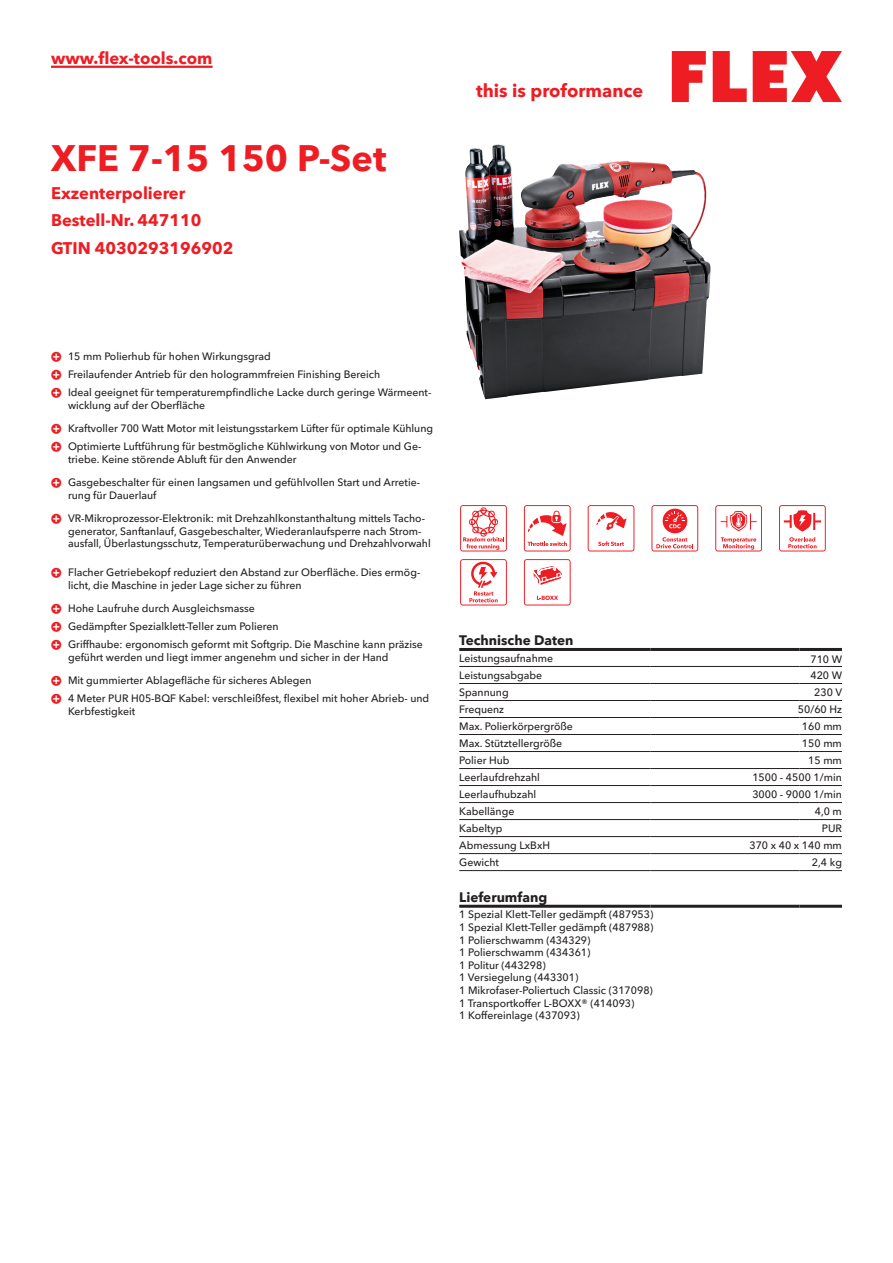
<style>
.page{position:relative;width:893px;height:1263px;background:#fff}
.page>*{position:absolute;margin:0;border:0;box-sizing:border-box;transform-origin:0 0}
.CB_AF_Product-name{font:700 36px "Avenir Next W1 G";color:#ee1d23}
.t1{font:700 18px "Avenir Next W1 G";color:#ee1d23}
.CB_AF_Order-number{font:700 16.5px "Avenir Next W1 G";color:#ee1d23}
.CB_AF_Product-short{font:700 16.5px "Avenir Next W1 G";color:#ee1d23}
.CB_AF_Table-headline{font:700 13.5px "Avenir Next W1 G";color:#231f20}
.CB_AF_Table-specific{font:500 10.5px/12.6px "Avenir Next W1 G";color:#231f20}
</style>
<div class="page">
<svg style="left:672px;top:51px;width:34px;height:51px"></svg>
<svg style="left:713px;top:51px;width:34px;height:51px"></svg>
<svg style="left:753px;top:51px;width:89px;height:51px"></svg>
<hr style="left:51px;top:66px;width:162px;height:2px;background:#ee1d23">
<img style="left:459px;top:144px;width:252px;height:255px">
<hr style="left:459px;top:666px;width:192px;height:1px;background:#231f20">
<hr style="left:651px;top:666px;width:148px;height:1px;background:#231f20">
<hr style="left:799px;top:666px;width:43px;height:1px;background:#231f20">
<hr style="left:459px;top:683px;width:192px;height:1px;background:#231f20">
<hr style="left:651px;top:683px;width:148px;height:1px;background:#231f20">
<hr style="left:799px;top:683px;width:43px;height:1px;background:#231f20">
<hr style="left:459px;top:700px;width:192px;height:1px;background:#231f20">
<hr style="left:651px;top:700px;width:148px;height:1px;background:#231f20">
<hr style="left:799px;top:700px;width:43px;height:1px;background:#231f20">
<hr style="left:459px;top:717px;width:192px;height:1px;background:#231f20">
<hr style="left:651px;top:717px;width:148px;height:1px;background:#231f20">
<hr style="left:799px;top:717px;width:43px;height:1px;background:#231f20">
<hr style="left:459px;top:734px;width:192px;height:1px;background:#231f20">
<hr style="left:651px;top:734px;width:148px;height:1px;background:#231f20">
<hr style="left:799px;top:734px;width:43px;height:1px;background:#231f20">
<hr style="left:459px;top:751px;width:192px;height:1px;background:#231f20">
<hr style="left:651px;top:751px;width:148px;height:1px;background:#231f20">
<hr style="left:799px;top:751px;width:43px;height:1px;background:#231f20">
<hr style="left:459px;top:768px;width:192px;height:1px;background:#231f20">
<hr style="left:651px;top:768px;width:148px;height:1px;background:#231f20">
<hr style="left:799px;top:768px;width:43px;height:1px;background:#231f20">
<hr style="left:459px;top:785px;width:192px;height:1px;background:#231f20">
<hr style="left:651px;top:785px;width:148px;height:1px;background:#231f20">
<hr style="left:799px;top:785px;width:43px;height:1px;background:#231f20">
<hr style="left:459px;top:802px;width:192px;height:1px;background:#231f20">
<hr style="left:651px;top:802px;width:148px;height:1px;background:#231f20">
<hr style="left:799px;top:802px;width:43px;height:1px;background:#231f20">
<hr style="left:459px;top:819px;width:192px;height:1px;background:#231f20">
<hr style="left:651px;top:819px;width:148px;height:1px;background:#231f20">
<hr style="left:799px;top:819px;width:43px;height:1px;background:#231f20">
<hr style="left:459px;top:836px;width:192px;height:1px;background:#231f20">
<hr style="left:651px;top:836px;width:148px;height:1px;background:#231f20">
<hr style="left:799px;top:836px;width:43px;height:1px;background:#231f20">
<hr style="left:459px;top:853px;width:192px;height:1px;background:#231f20">
<hr style="left:651px;top:853px;width:148px;height:1px;background:#231f20">
<hr style="left:799px;top:853px;width:43px;height:1px;background:#231f20">
<hr style="left:459px;top:870px;width:192px;height:1px;background:#231f20">
<hr style="left:651px;top:870px;width:148px;height:1px;background:#231f20">
<hr style="left:799px;top:870px;width:43px;height:1px;background:#231f20">
<hr style="left:459px;top:648px;width:192px;height:3px;background:#231f20">
<hr style="left:651px;top:648px;width:148px;height:3px;background:#231f20">
<hr style="left:799px;top:648px;width:43px;height:3px;background:#231f20">
<hr style="left:459px;top:905px;width:192px;height:3px;background:#231f20">
<hr style="left:651px;top:905px;width:148px;height:3px;background:#231f20">
<hr style="left:799px;top:905px;width:43px;height:3px;background:#231f20">
<svg style="left:460px;top:505px;width:47px;height:46px"></svg>
<svg style="left:524px;top:505px;width:47px;height:46px"></svg>
<svg style="left:588px;top:505px;width:46px;height:46px"></svg>
<svg style="left:651px;top:505px;width:47px;height:46px"></svg>
<svg style="left:715px;top:505px;width:47px;height:46px"></svg>
<svg style="left:779px;top:505px;width:47px;height:46px"></svg>
<svg style="left:460px;top:559px;width:47px;height:46px"></svg>
<svg style="left:524px;top:559px;width:47px;height:46px"></svg>
<h3 class="CB_AF_Order-number" style="left:51px;top:45px;width:163px">www.flex-tools.com</h3>
<p class="CB_AF_Product-name" style="left:51px;top:130px;width:337px">XFE 7-15 150 P-Set</p>
<p class="CB_AF_Product-short" style="left:51px;top:180px;width:136px">Exzenterpolierer</p>
<p class="CB_AF_Order-number" style="left:51px;top:207px;width:152px">Bestell-Nr. 447110</p>
<p class="CB_AF_Order-number" style="left:51px;top:235px;width:184px">GTIN 4030293196902</p>
<h2 class="t1" style="left:476px;top:77px;width:169px">this is proformance</h2>
<p class="CB_AF_Table-specific" style="left:68px;top:349px;width:204px">15 mm Polierhub für hohen Wirkungsgrad</p>
<p class="CB_AF_Table-specific" style="left:68px;top:367px;width:314px">Freilaufender Antrieb für den hologrammfreien Finishing Bereich</p>
<p class="CB_AF_Table-specific" style="left:68px;top:385px;width:365px">Ideal geeignet für temperaturempfindliche Lacke durch geringe Wärmeent&shy;wicklung auf der Oberfläche</p>
<p class="CB_AF_Table-specific" style="left:68px;top:421px;width:367px">Kraftvoller 700 Watt Motor mit leistungsstarkem Lüfter für optimale Kühlung</p>
<p class="CB_AF_Table-specific" style="left:68px;top:439px;width:355px">Optimierte Luftführung für bestmögliche Kühlwirkung von Motor und Ge&shy;triebe. Keine störende Abluft für den Anwender</p>
<p class="CB_AF_Table-specific" style="left:68px;top:475px;width:354px">Gasgebeschalter für einen langsamen und gefühlvollen Start und Arretie&shy;rung für Dauerlauf</p>
<p class="CB_AF_Table-specific" style="left:68px;top:511px;width:364px">VR-Mikroprozessor-Elektronik: mit Drehzahlkonstanthaltung mittels Tacho&shy;generator, Sanftanlauf, Gasgebeschalter, Wiederanlaufsperre nach Strom&shy;ausfall, Überlastungsschutz, Temperaturüberwachung und Drehzahlvorwahl</p>
<p class="CB_AF_Table-specific" style="left:68px;top:565px;width:354px">Flacher Getriebekopf reduziert den Abstand zur Oberfläche. Dies ermög&shy;licht, die Maschine in jeder Lage sicher zu führen</p>
<p class="CB_AF_Table-specific" style="left:68px;top:601px;width:188px">Hohe Laufruhe durch Ausgleichsmasse</p>
<p class="CB_AF_Table-specific" style="left:68px;top:619px;width:212px">Gedämpfter Spezialklett-Teller zum Polieren</p>
<p class="CB_AF_Table-specific" style="left:68px;top:637px;width:356px">Griffhaube: ergonomisch geformt mit Softgrip. Die Maschine kann präzise geführt werden und liegt immer angenehm und sicher in der Hand</p>
<p class="CB_AF_Table-specific" style="left:68px;top:673px;width:245px">Mit gummierter Ablagefläche für sicheres Ablegen</p>
<p class="CB_AF_Table-specific" style="left:68px;top:691px;width:363px">4 Meter PUR H05-BQF Kabel: verschleißfest, flexibel mit hoher Abrieb- und<br>Kerbfestigkeit</p>
<p class="CB_AF_Table-headline" style="left:459px;top:630px;width:116px">Technische Daten</p>
<p class="CB_AF_Table-specific" style="left:459px;top:651px;width:95px">Leistungsaufnahme</p>
<p class="CB_AF_Table-specific" style="left:810px;top:652px;width:33px">710 W</p>
<p class="CB_AF_Table-specific" style="left:459px;top:668px;width:84px">Leistungsabgabe</p>
<p class="CB_AF_Table-specific" style="left:810px;top:668px;width:33px">420 W</p>
<p class="CB_AF_Table-specific" style="left:459px;top:685px;width:51px">Spannung</p>
<p class="CB_AF_Table-specific" style="left:814px;top:685px;width:29px">230 V</p>
<p class="CB_AF_Table-specific" style="left:459px;top:702px;width:46px">Frequenz</p>
<p class="CB_AF_Table-specific" style="left:798px;top:702px;width:46px">50/60 Hz</p>
<p class="CB_AF_Table-specific" style="left:459px;top:719px;width:115px">Max. Polierkörpergröße</p>
<p class="CB_AF_Table-specific" style="left:802px;top:719px;width:41px">160 mm</p>
<p class="CB_AF_Table-specific" style="left:459px;top:736px;width:105px">Max. Stütztellergröße</p>
<p class="CB_AF_Table-specific" style="left:802px;top:736px;width:41px">150 mm</p>
<p class="CB_AF_Table-specific" style="left:459px;top:753px;width:52px">Polier Hub</p>
<p class="CB_AF_Table-specific" style="left:808px;top:753px;width:35px">15 mm</p>
<p class="CB_AF_Table-specific" style="left:459px;top:770px;width:82px">Leerlaufdrehzahl</p>
<p class="CB_AF_Table-specific" style="left:752px;top:770px;width:91px">1500 - 4500 1/min</p>
<p class="CB_AF_Table-specific" style="left:459px;top:787px;width:79px">Leerlaufhubzahl</p>
<p class="CB_AF_Table-specific" style="left:752px;top:787px;width:91px">3000 - 9000 1/min</p>
<p class="CB_AF_Table-specific" style="left:459px;top:804px;width:57px">Kabellänge</p>
<p class="CB_AF_Table-specific" style="left:815px;top:804px;width:29px">4,0 m</p>
<p class="CB_AF_Table-specific" style="left:459px;top:821px;width:45px">Kabeltyp</p>
<p class="CB_AF_Table-specific" style="left:822px;top:821px;width:22px">PUR</p>
<p class="CB_AF_Table-specific" style="left:459px;top:838px;width:92px">Abmessung LxBxH</p>
<p class="CB_AF_Table-specific" style="left:749px;top:838px;width:94px">370 x 40 x 140 mm</p>
<p class="CB_AF_Table-specific" style="left:459px;top:855px;width:41px">Gewicht</p>
<p class="CB_AF_Table-specific" style="left:812px;top:855px;width:32px">2,4 kg</p>
<p class="CB_AF_Table-headline" style="left:459px;top:886px;width:89px">Lieferumfang</p>
<p class="CB_AF_Table-specific" style="left:459px;top:907px;width:196px">1 Spezial Klett-Teller gedämpft (487953)<br>1 Spezial Klett-Teller gedämpft (487988)<br>1 Polierschwamm (434329)<br>1 Polierschwamm (434361)<br>1 Politur (443298)<br>1 Versiegelung (443301)<br>1 Mikrofaser-Poliertuch Classic (317098)<br>1 Transportkoffer L-BOXX® (414093)<br>1 Koffereinlage (437093)</p>
</div>
